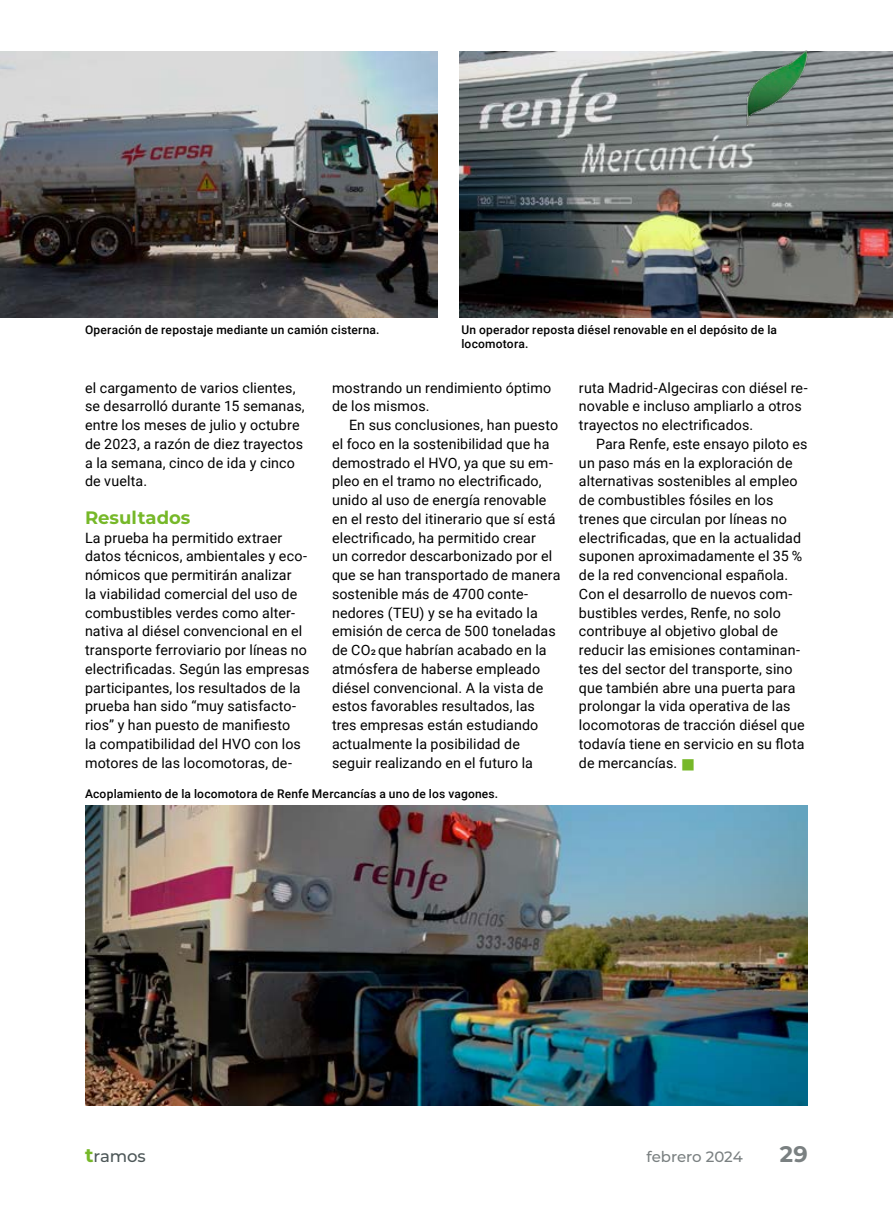
<style>
.page{position:relative;width:893px;height:1212px;background:#fff}
.page>*{position:absolute;margin:0;border:0;box-sizing:border-box;transform-origin:0 0}
.t1{font:700 22.5px "Montserrat";color:#7a8081}
.t2{font:700 18px "Montserrat";color:#76b828}
.t3{font:500 16.5px "Montserrat";letter-spacing:-.005em;color:#4d5758}
.t4{font:500 15px "Montserrat";color:#7a8081}
.t5{font:14.25px/18.8px "Roboto";letter-spacing:.01em;color:#000}
.t6{font:500 12px/13.5px "Roboto";letter-spacing:.015em;color:#000}
.s1{color:#76b828}
.s2{font-weight:700;font-size:19.5px;color:#76b828}
</style>
<div class="page">
<img style="left:0;top:52px;width:438px;height:266px">
<img style="left:459px;top:51px;width:434px;height:267px">
<img style="left:85px;top:805px;width:723px;height:300px">
<img style="left:704px;top:50px;width:134px;height:104px">
<p class="t6" style="left:461px;top:323px;width:317px">Un operador reposta diésel renovable en el depósito de la locomotora.</p>
<p class="t5" style="left:579px;top:378px;width:230px">ruta Madrid-Algeciras con diésel re&shy;novable e incluso ampliarlo a otros trayectos no electrificados.</p>
<p class="t5" style="left:579px;top:434px;width:230px;text-indent:17px">Para Renfe, este ensayo piloto es un paso más en la exploración de alternativas sostenibles al empleo de combustibles fósiles en los trenes que circulan por líneas no electrificadas, que en la actualidad suponen aproximadamente el 35 % de la red convencional española.<br>Con el desarrollo de nuevos com&shy;bustibles verdes, Renfe, no solo contribuye al objetivo global de reducir las emisiones contaminan&shy;tes del sector del transporte, sino que también abre una puerta para prolongar la vida operativa de las locomotoras de tracción diésel que todavía tiene en servicio en su flota de mercancías. <span class="s1">■</span></p>
<p class="t6" style="left:85px;top:323px;width:296px">Operación de repostaje mediante un camión cisterna.</p>
<p class="t5" style="left:85px;top:378px;width:221px">el cargamento de varios clientes, se desarrolló durante 15 semanas, entre los meses de julio y octubre de 2023, a razón de diez trayectos a la semana, cinco de ida y cinco de vuelta.</p>
<p class="t2" style="left:85px;top:504px;width:107px">Resultados</p>
<p class="t5" style="left:85px;top:528px;width:226px">La prueba ha permitido extraer datos técnicos, ambientales y eco&shy;nómicos que permitirán analizar<br>la viabilidad comercial del uso de combustibles verdes como alter&shy;nativa al diésel convencional en el transporte ferroviario por líneas no electrificadas. Según las empresas participantes, los resultados de la prueba han sido “muy satisfacto&shy;rios” y han puesto de manifiesto<br>la compatibilidad del HVO con los motores de las locomotoras, de-</p>
<p class="t5" style="left:332px;top:378px;width:221px">mostrando un rendimiento óptimo de los mismos.</p>
<p class="t5" style="left:332px;top:415px;width:230px;text-indent:17px">En sus conclusiones, han puesto el foco en la sostenibilidad que ha demostrado el HVO, ya que su em&shy;pleo en el tramo no electrificado, unido al uso de energía renovable en el resto del itinerario que sí está electrificado, ha permitido crear<br>un corredor descarbonizado por el que se han transportado de manera sostenible más de 4700 conte&shy;nedores (TEU) y se ha evitado la emisión de cerca de 500 toneladas de CO2 que habrían acabado en la atmósfera de haberse empleado diésel convencional. A la vista de estos favorables resultados, las tres empresas están estudiando actualmente la posibilidad de seguir realizando en el futuro la</p>
<p class="t6" style="left:85px;top:787px;width:415px">Acoplamiento de la locomotora de Renfe Mercancías a uno de los vagones.</p>
<p class="t3" style="left:85px;top:1144px;width:62px"><span class="s2">t</span>ramos</p>
<p class="t4" style="left:646px;top:1146px;width:98px">febrero 2024</p>
<h1 class="t1" style="left:780px;top:1137px;width:29px">29</h1>
</div>
